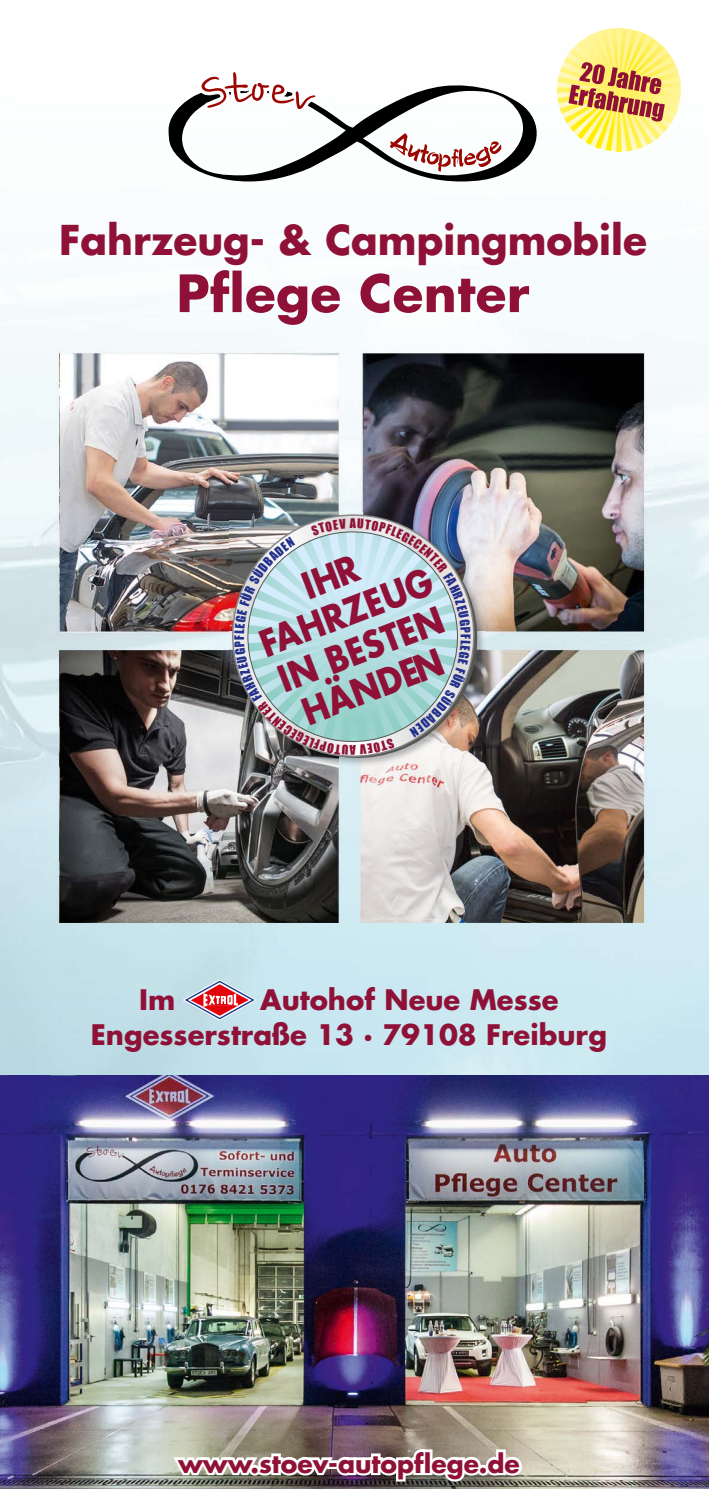
<style>
.page{position:relative;width:709px;height:1489px;background:#fff}
.page>*{position:absolute;margin:0;border:0;box-sizing:border-box;transform-origin:0 0}
.t1{font:700 50px "Futura";letter-spacing:.01em;color:#8f1137}
.t2{font:700 40px "Futura";color:#8f1137}
.t3{font:700 36.25px/39.2px "Futura";color:#8f1137;text-align:center;scale:.9 1}
.t4{font:700 27.5px/35px "Futura";color:#8f1137}
.t5{font:700 25px "Futura";color:#8f1137}
.t6{font:12.25px "Impact";color:#8f1137}
.t7{font:12.25px "Impact";color:#24318a}
</style>
<div class="page">
<img style="left:0;top:181px;width:709px;height:894px">
<svg style="left:182px;top:979px;width:74px;height:41px;background:#caa7b3"></svg>
<svg style="left:557px;top:28px;width:124px;height:124px"></svg>
<svg style="left:168px;top:72px;width:369px;height:109px"></svg>
<img style="left:214px;top:496px;width:275px;height:279px">
<img style="left:218px;top:516px;width:271px;height:255px">
<svg style="left:233px;top:517px;width:238px;height:239px;background:#b6d3d6"></svg>
<img style="left:0;top:1075px;width:709px;height:413px">
<svg style="left:169px;top:1446px;width:356px;height:37px"></svg>
<svg style="left:311px;top:519px;width:35px;height:16px"></svg>
<svg style="left:357px;top:519px;width:113px;height:114px;background:#bbd0db"></svg>
<svg style="left:409px;top:640px;width:61px;height:97px;background:#b7c7c3"></svg>
<svg style="left:359px;top:737px;width:36px;height:17px"></svg>
<svg style="left:234px;top:641px;width:114px;height:113px;background:#a7c4c3"></svg>
<svg style="left:234px;top:536px;width:61px;height:98px;background:#bccacd"></svg>
<h2 class="t2" style="left:59px;top:212px;width:589px">Fahrzeug- &amp; Campingmobile</h2>
<h1 class="t1" style="left:176px;top:258px;width:354px">Pflege Center</h1>
<p class="t7" style="left:230px;top:640px;width:6px;rotate:-90deg">F</p>
<p class="t6" style="left:350px;top:514px;width:8px">A</p>
<h3 class="t3" style="left:240px;top:589px;width:204px;rotate:-21deg">IHR<br>FAHRZEUG<br>IN BESTEN<br>HÄNDEN</h3>
<p class="t6" style="left:356px;top:759px;width:8px;rotate:180deg">A</p>
<p class="t7" style="left:475px;top:634px;width:6px;rotate:90deg">F</p>
<p class="t4" style="left:91px;top:981px;width:518px;text-indent:169px">Autohof Neue Messe<br>Engesserstraße 13 · 79108 Freiburg</p>
<p class="t4" style="left:139px;top:981px;width:38px">Im</p>
<p class="t5" style="left:178px;top:1445px;width:343px">www.stoev-autopflege.de</p>
</div>
